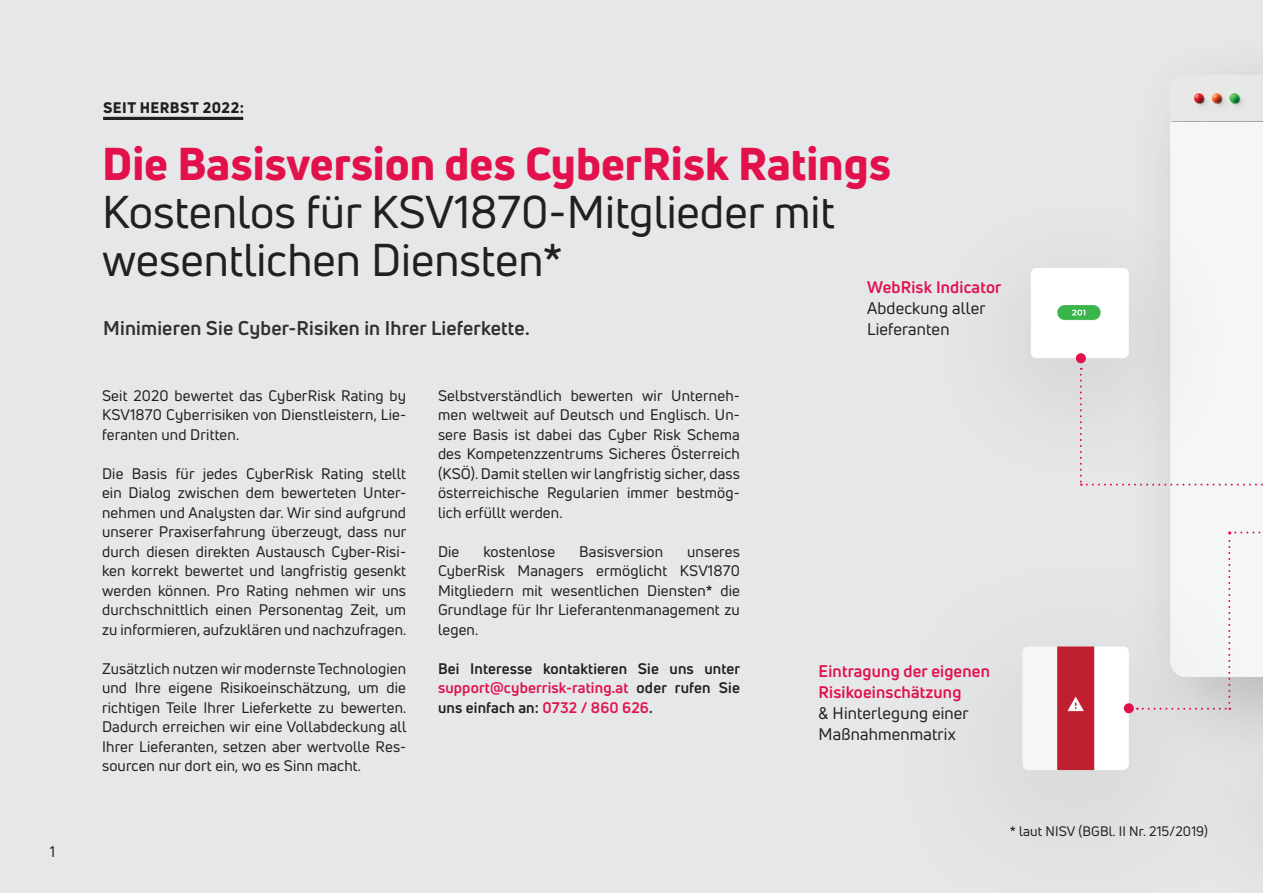
<style>
.page{position:relative;width:1263px;height:893px;background:#e6e7e9}
.page>*{position:absolute;margin:0;border:0;box-sizing:border-box;transform-origin:0 0}
.t1{font:45px/48px "Uni Neue";color:#231f20}
.t2{font:800 45px "Uni Neue";color:#e2114c}
.t3{font:700 19.5px "Uni Neue";letter-spacing:.01em;color:#312f30}
.t4{font:16.5px/21px "Uni Neue";letter-spacing:.01em;color:#231f20}
.t5{font:700 16.5px/21px "Uni Neue";letter-spacing:.01em;color:#e2114c}
.t6{font:15px/19.5px "Uni Neue";letter-spacing:.01em;color:#231f20;text-align:justify}
.t7{font:700 15px/19.5px "Uni Neue";letter-spacing:.01em;color:#231f20;text-align:justify}
.t8{font:800 15px "Uni Neue";letter-spacing:.025em;color:#231f20}
.t9{font:13.5px "Uni Neue";letter-spacing:.01em;color:#231f20}
.s1{color:#e2114c}
</style>
<div class="page">
<div style="left:1171px;top:122px;width:92px;height:409px;background:#f5f7f6"></div>
<img style="left:1170px;top:76px;width:93px;height:46px">
<div style="left:870px;top:532px;width:393px;height:361px;background:#231f20;opacity:.19"></div>
<img style="left:1022px;top:646px;width:107px;height:124px">
<div style="left:1124px;top:703px;width:10px;height:10px;background:#e2114c;border-radius:50%"></div>
<div style="left:918px;top:183px;width:322px;height:315px;background:#231f20;opacity:.19"></div>
<img style="left:1031px;top:268px;width:98px;height:90px">
<div style="left:1175px;top:667px;width:88px;height:226px;background:#231f20;opacity:.19"></div>
<svg style="left:1080px;top:368px;width:183px;height:118px"></svg>
<div style="left:1076px;top:353px;width:10px;height:10px;background:#e2114c;border-radius:50%"></div>
<hr style="left:103px;top:117px;width:140px;height:3px;background:#231f20">
<p class="t6" style="left:50px;top:841px;width:7px">1</p>
<p class="t8" style="left:103px;top:98px;width:142px">SEIT HERBST 2022:</p>
<h1 class="t2" style="left:102px;top:133px;width:790px">Die Basisversion des CyberRisk Ratings</h1>
<h1 class="t1" style="left:102px;top:187px;width:734px">Kostenlos für KSV1870-Mitglieder mit wesentlichen Diensten*</h1>
<h2 class="t3" style="left:103px;top:316px;width:428px">Minimieren Sie Cyber-Risiken in Ihrer Lieferkette.</h2>
<p class="t6" style="left:102px;top:386px;width:306px">Seit 2020 bewertet das CyberRisk Rating by KSV1870 Cyberrisiken von Dienstleistern, Lie&shy;feranten und Dritten.</p>
<p class="t6" style="left:102px;top:464px;width:306px">Die Basis für jedes CyberRisk Rating stellt ein Dialog zwischen dem bewerteten Unter&shy;nehmen und Analysten dar. Wir sind aufgrund unserer Praxiserfahrung überzeugt, dass nur durch diesen direkten Austausch Cyber-Risi&shy;ken korrekt bewertet und langfristig gesenkt werden können. Pro Rating nehmen wir uns durchschnittlich einen Personentag Zeit, um zu informieren, aufzuklären und nachzufragen.</p>
<p class="t6" style="left:102px;top:659px;width:306px">Zusätzlich nutzen wir modernste Technologien und Ihre eigene Risikoeinschätzung, um die richtigen Teile Ihrer Lieferkette zu bewerten.<br>Dadurch erreichen wir eine Vollabdeckung all Ihrer Lieferanten, setzen aber wertvolle Res&shy;sourcen nur dort ein, wo es Sinn macht.</p>
<p class="t6" style="left:438px;top:386px;width:303px">Selbstverständlich bewerten wir Unterneh&shy;men weltweit auf Deutsch und Englisch. Un&shy;sere Basis ist dabei das Cyber Risk Schema des Kompetenzzentrums Sicheres Österreich (KSÖ). Damit stellen wir langfristig sicher, dass österreichische Regularien immer bestmög&shy;lich erfüllt werden.</p>
<p class="t6" style="left:438px;top:542px;width:23px">Die</p>
<p class="t6" style="left:483px;top:542px;width:73px">kostenlose</p>
<p class="t6" style="left:579px;top:542px;width:85px">Basisversion</p>
<p class="t6" style="left:438px;top:542px;width:303px;text-indent:249px">unseres CyberRisk Managers ermöglicht KSV1870<br>Mitgliedern mit wesentlichen Diensten* die Grundlage für Ihr Lieferantenmanagement zu legen.</p>
<p class="t7" style="left:438px;top:658px;width:304px">Bei Interesse kontaktieren Sie uns unter <span class="s1">support@cyberrisk-rating.at</span> oder rufen Sie uns einfach an: <span class="s1">0732 / 860 626</span>.</p>
<p class="t5" style="left:867px;top:277px;width:136px">WebRisk Indicator</p>
<p class="t4" style="left:867px;top:298px;width:120px">Abdeckung aller<br>Lieferanten</p>
<p class="t5" style="left:818px;top:661px;width:173px">Eintragung der eigenen<br>Risikoeinschätzung</p>
<p class="t4" style="left:818px;top:703px;width:152px">&amp; Hinterlegung einer<br>Maßnahmenmatrix</p>
<p class="t9" style="left:1010px;top:823px;width:199px">* laut NISV (BGBl. II Nr. 215/2019)</p>
</div>
